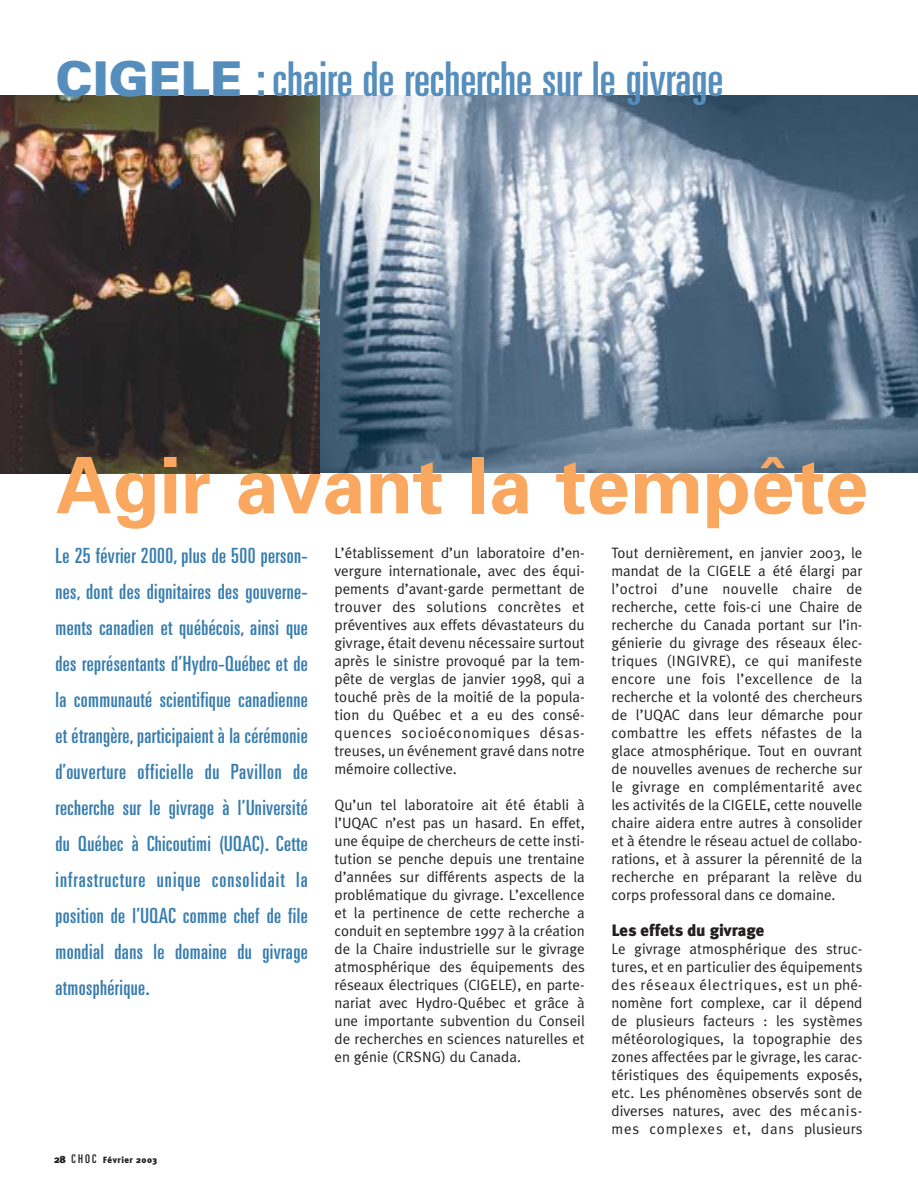
<style>
.page{position:relative;width:918px;height:1188px;background:#fff}
.page>*{position:absolute;margin:0;border:0;box-sizing:border-box;transform-origin:0 0}
.t1{font:700 78px "Univers";color:#faa75f}
.t2{font:ultra-condensed 48px "Univers";color:#558ebd}
.t3{font:ultra-condensed 21px/36px "Univers";letter-spacing:.02em;color:#377daf;text-align:justify}
.t4{font:900 16.5px "Meta Plus";color:#231f1f}
.t5{font:15px/18px "Meta Plus Normal";color:#231f1f;text-align:justify}
.t6{font:900 9px "Meta Plus";letter-spacing:.055em;color:#231f1f}
.s1{font-weight:900;font-stretch:normal}
.s2{font-size:10.5px}
.s3{font-family:"Univers";font-weight:400;font-stretch:ultra-condensed;font-size:12px}
</style>
<div class="page">
<img style="left:0;top:96px;width:321px;height:378px">
<svg style="left:321px;top:96px;width:597px;height:377px;background:#7b8fa1"></svg>
<h2 class="t2" style="left:56px;top:62px;width:669px"><span class="s1">CIGELE</span> : chaire de recherche sur le givrage</h2>
<h1 class="t1" style="left:56px;top:457px;width:814px">Agir avant la tempête</h1>
<p class="t3" style="left:56px;top:540px;width:254px">Le 25 février 2000, plus de 500 person&shy;nes, dont des dignitaires des gouverne&shy;ments canadien et québécois, ainsi que des représentants d’Hydro-Québec et de la communauté scientifique canadienne et étrangère, participaient à la cérémonie d’ouverture officielle du Pavillon de recherche sur le givrage à l’Université du Québec à Chicoutimi (UQAC). Cette infrastructure unique consolidait la position de l’UQAC comme chef de file mondial dans le domaine du givrage atmosphérique.</p>
<p class="t5" style="left:334px;top:545px;width:252px">L’établissement d’un laboratoire d’en&shy;vergure internationale, avec des équi&shy;pements d’avant-garde permettant de trouver des solutions concrètes et préventives aux effets dévastateurs du givrage, était devenu nécessaire surtout après le sinistre provoqué par la tem&shy;pête de verglas de janvier 1998, qui a touché près de la moitié de la popula&shy;tion du Québec et a eu des consé&shy;quences socioéconomiques désas&shy;treuses, un événement gravé dans notre mémoire collective.</p>
<p class="t5" style="left:334px;top:797px;width:252px">Qu’un tel laboratoire ait été établi à l’UQAC n’est pas un hasard. En effet, une équipe de chercheurs de cette insti&shy;tution se penche depuis une trentaine d’années sur différents aspects de la problématique du givrage. L’excellence et la pertinence de cette recherche a conduit en septembre 1997 à la création de la Chaire industrielle sur le givrage atmosphérique des équipements des réseaux électriques (CIGELE), en parte&shy;nariat avec Hydro-Québec et grâce à une importante subvention du Conseil de recherches en sciences naturelles et en génie (CRSNG) du Canada.</p>
<p class="t6" style="left:54px;top:1156px;width:105px"><span class="s2">28</span> <span class="s3">CHOC</span> Février 2003</p>
<p class="t5" style="left:612px;top:545px;width:252px">Tout dernièrement, en janvier 2003, le mandat de la CIGELE a été élargi par l’octroi d’une nouvelle chaire de recherche, cette fois-ci une Chaire de recherche du Canada portant sur l’in&shy;génierie du givrage des réseaux élec&shy;triques (INGIVRE), ce qui manifeste encore une fois l’excellence de la recherche et la volonté des chercheurs de l’UQAC dans leur démarche pour combattre les effets néfastes de la glace atmosphérique. Tout en ouvrant de nouvelles avenues de recherche sur le givrage en complémentarité avec les activités de la CIGELE, cette nouvelle chaire aidera entre autres à consolider et à étendre le réseau actuel de collabo&shy;rations, et à assurer la pérennité de la recherche en préparant la relève du corps professoral dans ce domaine.</p>
<p class="t4" style="left:612px;top:924px;width:154px">Les effets du givrage</p>
<p class="t5" style="left:612px;top:941px;width:253px">Le givrage atmosphérique des struc&shy;tures, et en particulier des équipements des réseaux électriques, est un phé&shy;nomène fort complexe, car il dépend de plusieurs facteurs : les systèmes météorologiques, la topographie des zones affectées par le givrage, les carac&shy;téristiques des équipements exposés, etc. Les phénomènes observés sont de diverses natures, avec des mécanis&shy;mes complexes et, dans plusieurs</p>
</div>
